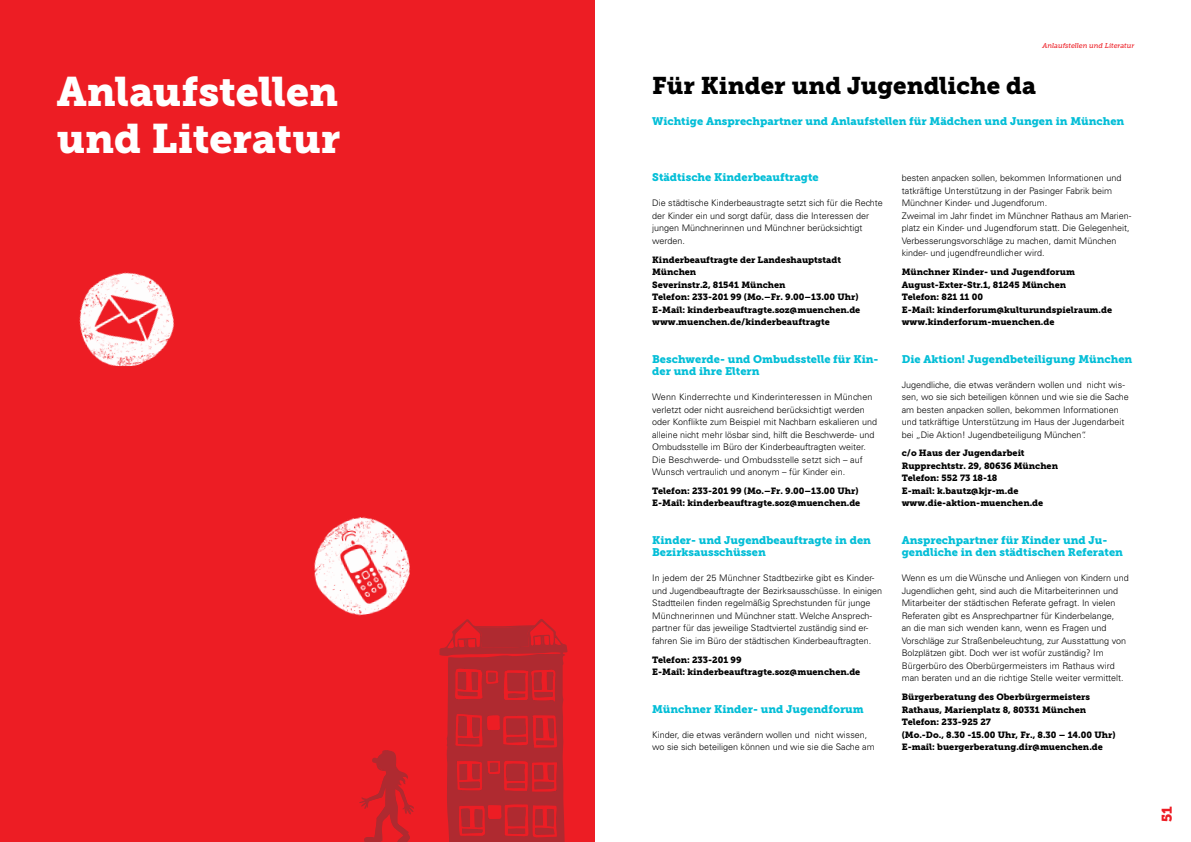
<style>
.page{position:relative;width:1191px;height:842px;background:#fff}
.page>*{position:absolute;margin:0;border:0;box-sizing:border-box;transform-origin:0 0}
.t1{font:41px/47px "Museo Slab 900";color:#fff}
.t2{font:24px "Museo Slab 900";color:#000}
.t3{font:14px "Museo Slab 900";color:#ed1d24}
.t4{font:11px/12.5px "Museo Slab 900";color:#03bed7}
.t5{font:300 9px/12.5px "Univers";color:#000}
.t6{font:9px/12.5px "Museo Slab 900";color:#000}
.t7{font:italic 7px "Museo Slab 500";letter-spacing:-.005em;color:#ed1d24}
</style>
<div class="page">
<div style="left:0;top:0;width:595px;height:842px;background:#ed1d24"></div>
<img style="left:314px;top:517px;width:96px;height:99px">
<img style="left:79px;top:272px;width:96px;height:94px">
<svg style="left:359px;top:750px;width:55px;height:92px"></svg>
<svg style="left:439px;top:619px;width:128px;height:223px"></svg>
<h1 class="t1" style="left:57px;top:68px;width:285px">Anlaufstellen und Literatur</h1>
<p class="t7" style="left:1042px;top:41px;width:93px">Anlaufstellen und Literatur</p>
<h2 class="t2" style="left:652px;top:71px;width:385px">Für Kinder und Jugendliche da</h2>
<p class="t4" style="left:652px;top:115px;width:473px">Wichtige Ansprechpartner und Anlaufstellen für Mädchen und Jungen in München</p>
<p class="t4" style="left:652px;top:171px;width:168px">Städtische Kinderbeauftragte</p>
<p class="t5" style="left:652px;top:197px;width:232px">Die städtische Kinderbeaustragte setzt sich für die Rechte der Kinder ein und sorgt dafür, dass die Interessen der jungen Münchnerinnen und Münchner berücksichtigt werden.</p>
<p class="t6" style="left:652px;top:253px;width:210px">Kinderbeauftragte der Landeshauptstadt München<br>Severinstr.2, 81541 München<br>Telefon: 233-201 99 (Mo.–Fr. 9.00–13.00 Uhr)<br>E-Mail: kinderbeauftragte.soz@muenchen.de www.muenchen.de/kinderbeauftragte</p>
<p class="t4" style="left:652px;top:352px;width:228px">Beschwerde- und Ombudsstelle für Kin&shy;der und ihre Eltern</p>
<p class="t5" style="left:652px;top:390px;width:226px">Wenn Kinderrechte und Kinderinteressen in München verletzt oder nicht ausreichend berücksichtigt werden oder Konflikte zum Beispiel mit Nachbarn eskalieren und alleine nicht mehr lösbar sind, hilft die Beschwerde- und Ombudsstelle im Büro der Kinderbeauftragten weiter.<br>Die Beschwerde- und Ombudsstelle setzt sich – auf Wunsch vertraulich und anonym – für Kinder ein.</p>
<p class="t6" style="left:652px;top:484px;width:210px">Telefon: 233-201 99 (Mo.–Fr. 9.00–13.00 Uhr)<br>E-Mail: kinderbeauftragte.soz@muenchen.de</p>
<p class="t4" style="left:652px;top:534px;width:220px">Kinder- und Jugendbeauftragte in den<br>Bezirksausschüssen</p>
<p class="t5" style="left:652px;top:572px;width:231px">In jedem der 25 Münchner Stadtbezirke gibt es Kinder&shy;und Jugendbeauftragte der Bezirksausschüsse. In einigen Stadtteilen finden regelmäßig Sprechstunden für junge Münchnerinnen und Münchner statt. Welche Ansprech&shy;partner für das jeweilige Stadtviertel zuständig sind er&shy;fahren Sie im Büro der städtischen Kinderbeauftragten.</p>
<p class="t6" style="left:652px;top:653px;width:210px">Telefon: 233-201 99<br>E-Mail: kinderbeauftragte.soz@muenchen.de</p>
<p class="t4" style="left:652px;top:702px;width:213px">Münchner Kinder- und Jugendforum</p>
<p class="t5" style="left:652px;top:728px;width:224px">Kinder, die etwas verändern wollen und nicht wissen, wo sie sich beteiligen können und wie sie die Sache am</p>
<p class="t5" style="left:901px;top:172px;width:231px">besten anpacken sollen, bekommen Informationen und tatkräftige Unterstützung in der Pasinger Fabrik beim Münchner Kinder- und Jugendforum.<br>Zweimal im Jahr findet im Münchner Rathaus am Marien&shy;platz ein Kinder- und Jugendforum statt. Die Gelegenheit, Verbesserungsvorschläge zu machen, damit München kinder- und jugendfreundlicher wird.</p>
<p class="t6" style="left:901px;top:266px;width:212px">Münchner Kinder- und Jugendforum August-Exter-Str.1, 81245 München<br>Telefon: 821 11 00<br>E-Mail: kinderforum@kulturundspielraum.de www.kinderforum-muenchen.de</p>
<p class="t4" style="left:901px;top:352px;width:232px">Die Aktion! Jugendbeteiligung München</p>
<p class="t5" style="left:901px;top:378px;width:229px">Jugendliche, die etwas verändern wollen und nicht wis&shy;sen, wo sie sich beteiligen können und wie sie die Sache am besten anpacken sollen, bekommen Informationen und tatkräftige Unterstützung im Haus der Jugendarbeit bei „Die Aktion! Jugendbeteiligung München“.</p>
<p class="t6" style="left:901px;top:447px;width:158px">c/o Haus der Jugendarbeit<br>Rupprechtstr. 29, 80636 München<br>Telefon: 552 73 18-18<br>E-mail: k.bautz@kjr-m.de www.die-aktion-muenchen.de</p>
<p class="t4" style="left:901px;top:534px;width:223px">Ansprechpartner für Kinder und Ju&shy;gendliche in den städtischen Referaten</p>
<p class="t5" style="left:901px;top:572px;width:228px">Wenn es um die Wünsche und Anliegen von Kindern und Jugendlichen geht, sind auch die Mitarbeiterinnen und Mitarbeiter der städtischen Referate gefragt. In vielen Referaten gibt es Ansprechpartner für Kinderbelange,<br>an die man sich wenden kann, wenn es Fragen und Vorschläge zur Straßenbeleuchtung, zur Ausstattung von Bolzplätzen gibt. Doch wer ist wofür zuständig? Im Bürgerbüro des Oberbürgermeisters im Rathaus wird man beraten und an die richtige Stelle weiter vermittelt.</p>
<p class="t6" style="left:901px;top:691px;width:215px">Bürgerberatung des Oberbürgermeisters Rathaus, Marienplatz 8, 80331 München Telefon: 233-925 27<br>(Mo.-Do., 8.30 -15.00 Uhr, Fr., 8.30 – 14.00 Uhr)<br>E-mail: buergerberatung.dir@muenchen.de</p>
<h3 class="t3" style="left:1158px;top:822px;width:17px;rotate:-90deg">51</h3>
</div>
